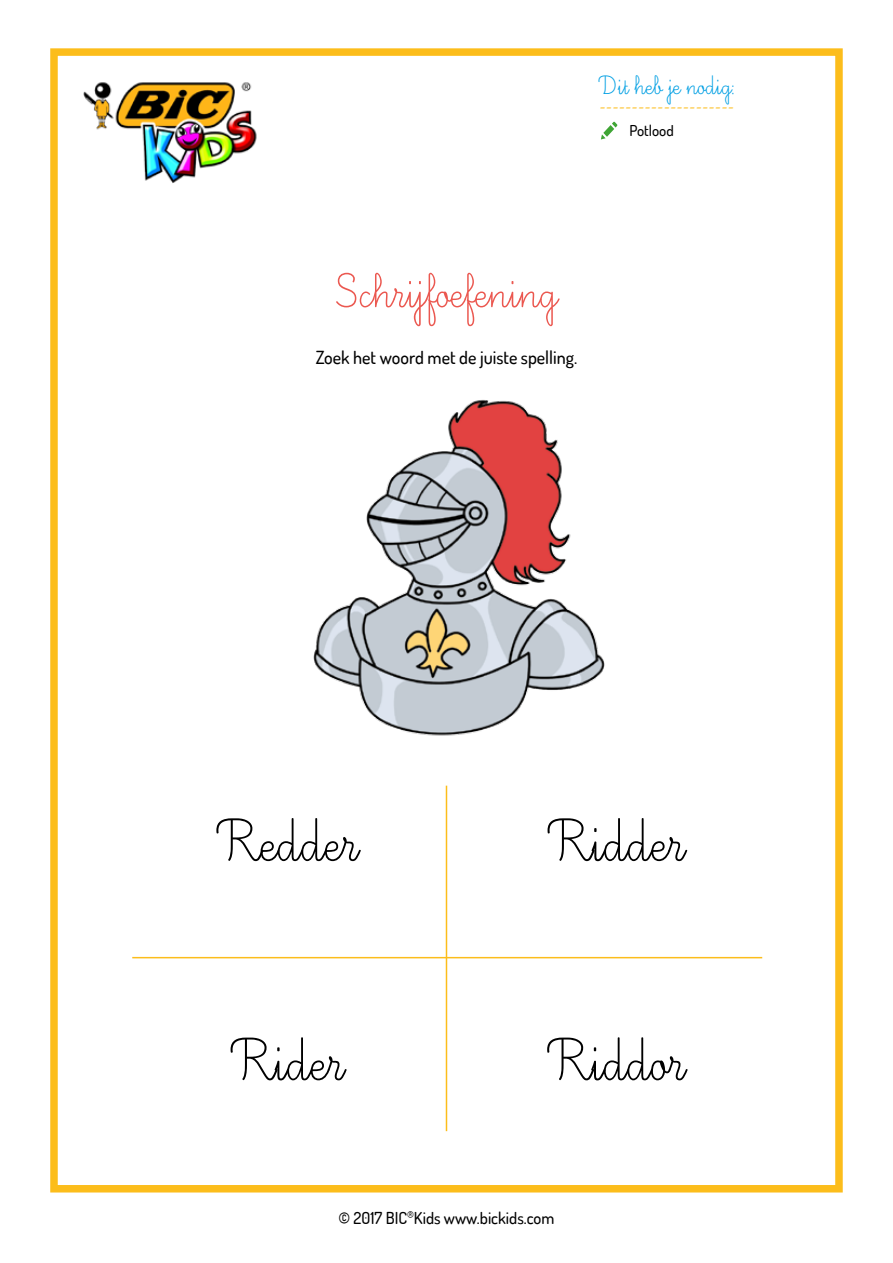
<style>
.page{position:relative;width:893px;height:1263px;background:#fff}
.page>*{position:absolute;margin:0;border:0;box-sizing:border-box;transform-origin:0 0}
.t1{font:75px "Ecriture A Romain Orne";color:#000}
.t2{font:60px "Ecriture A Romain Orne";color:#eb5850}
.t3{font:33px "Ecriture A Romain Orne";color:#009fe3}
.t4{font:500 18px "Dosis";color:#000}
.t5{font:18px "Minion Pro";color:#fcbd1b}
.t6{font:500 16.5px "Dosis";color:#000}
.t7{font:500 15px "Dosis";color:#000}
</style>
<div class="page">
<div style="left:50px;top:48px;width:793px;height:1144px;border:8px solid #fcbd1b"></div>
<img style="left:83px;top:82px;width:174px;height:101px">
<svg style="left:601px;top:122px;width:16px;height:17px"></svg>
<img style="left:132px;top:400px;width:631px;height:732px">
<hr style="left:446px;top:786px;width:1px;height:345px;background:#fcbd1b">
<hr style="left:132px;top:957px;width:630px;height:1px;background:#fcbd1b">
<h3 class="t3" style="left:600px;top:69px;width:137px">Dit heb je nodig:</h3>
<p class="t5" style="left:600px;top:94px;width:136px">---------------------</p>
<p class="t7" style="left:629px;top:121px;width:46px">Potlood</p>
<h2 class="t2" style="left:336px;top:262px;width:222px">Schrijfoefening</h2>
<p class="t4" style="left:316px;top:346px;width:263px">Zoek het woord met de juiste spelling.</p>
<h1 class="t1" style="left:218px;top:804px;width:140px">Redder</h1>
<h1 class="t1" style="left:232px;top:1023px;width:112px">Rider</h1>
<h1 class="t1" style="left:549px;top:804px;width:136px">Ridder</h1>
<h1 class="t1" style="left:549px;top:1023px;width:136px">Riddor</h1>
<p class="t6" style="left:339px;top:1207px;width:217px">© 2017 BIC<sup>®</sup>Kids www.bickids.com</p>
</div>
